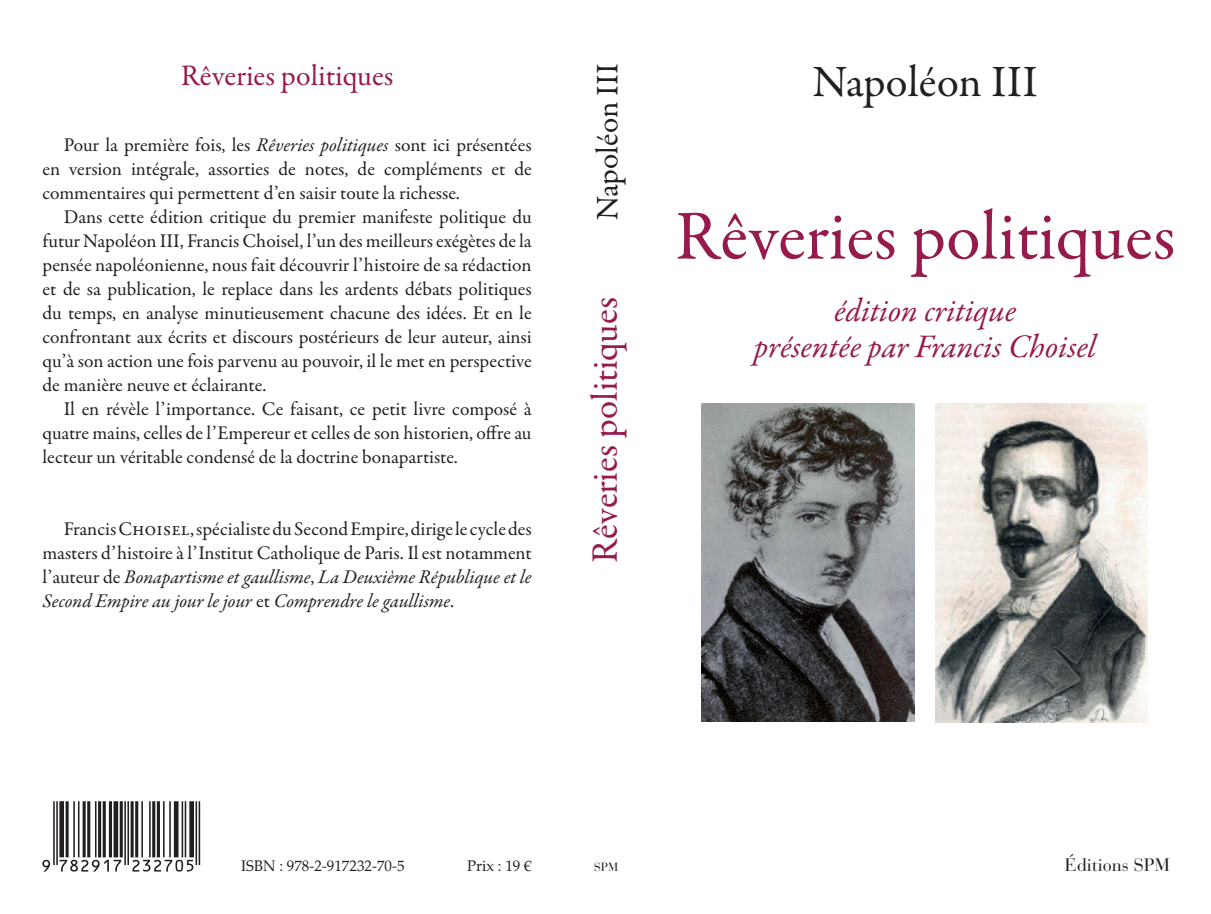
<style>
.page{position:relative;width:1211px;height:914px;background:#fff}
.page>*{position:absolute;margin:0;border:0;box-sizing:border-box;transform-origin:0 0}
.t1{font:70.5px "Garamond Premr Pro";letter-spacing:-.005em;color:#961b4c}
.t2{font:45px "Garamond Premr Pro";letter-spacing:.01em;color:#231f20}
.t3{font:37.5px "Garamond Premr Pro";letter-spacing:-.005em;color:#961b4c}
.t4{font:italic 33px/36px "Garamond Premr Pro";color:#961b4c;text-align:center}
.t5{font:31.5px "Garamond Premr Pro";letter-spacing:.01em;color:#231f20}
.t6{font:30px "Garamond Premr Pro";letter-spacing:-.005em;color:#961b4c}
.t7{font:19.5px/24px "Garamond Premr Pro";letter-spacing:-.005em;color:#231f20;text-align:justify}
.t8{font:18px "Bauer Bodoni";color:#231f20}
.t9{font:15px "Palatino";color:#231f20}
.t10{font:12px "Bauer Bodoni";color:#231f20}
.s1{font-style:italic}
</style>
<div class="page">
<img style="left:702px;top:403px;width:212px;height:318px">
<img style="left:935px;top:403px;width:212px;height:319px">
<svg style="left:42px;top:801px;width:158px;height:70px"></svg>
<h3 class="t6" style="left:181px;top:57px;width:214px">Rêveries politiques</h3>
<p class="t7" style="left:43px;top:133px;width:491px;text-indent:21px">Pour la première fois, les <span class="s1">Rêveries politiques</span> sont ici présentées en version intégrale, assorties de notes, de compléments et de commentaires qui permettent d’en saisir toute la richesse.</p>
<p class="t7" style="left:43px;top:205px;width:491px;text-indent:21px">Dans cette édition critique du premier manifeste politique du futur Napoléon III, Francis Choisel, l’un des meilleurs exégètes de la pensée napoléonienne, nous fait découvrir l’histoire de sa rédaction et de sa publication, le replace dans les ardents débats politiques du temps, en analyse minutieusement chacune des idées. Et en le confrontant aux écrits et discours postérieurs de leur auteur, ainsi qu’à son action une fois parvenu au pouvoir, il le met en perspective de manière neuve et éclairante.</p>
<p class="t7" style="left:43px;top:397px;width:490px;text-indent:21px">Il en révèle l’importance. Ce faisant, ce petit livre composé à quatre mains, celles de l’Empereur et celles de son historien, offre au lecteur un véritable condensé de la doctrine bonapartiste.</p>
<p class="t7" style="left:43px;top:517px;width:491px;text-indent:21px">Francis Choisel, spécialiste du Second Empire, dirige le cycle des masters d’histoire à l’Institut Catholique de Paris. Il est notamment l’auteur de <span class="s1">Bonapartisme et gaullisme</span>, <span class="s1">La Deuxième République et le Second Empire au jour le jour</span> et <span class="s1">Comprendre le gaullisme</span>.</p>
<h3 class="t5" style="left:588px;top:220px;width:159px;rotate:-90deg">Napoléon III</h3>
<h3 class="t3" style="left:582px;top:563px;width:268px;rotate:-90deg">Rêveries politiques</h3>
<h2 class="t2" style="left:812px;top:54px;width:226px">Napoléon III</h2>
<h1 class="t1" style="left:675px;top:194px;width:502px">Rêveries politiques</h1>
<h3 class="t4" style="left:754px;top:294px;width:343px">édition critique<br>présentée par Francis Choisel</h3>
<p class="t9" style="left:241px;top:853px;width:165px">ISBN : 978-2-917232-70-5</p>
<p class="t9" style="left:467px;top:853px;width:66px">Prix : 19 €</p>
<p class="t8" style="left:1064px;top:854px;width:107px">Éditions SPM</p>
<p class="t10" style="left:594px;top:860px;width:25px">SPM</p>
</div>
